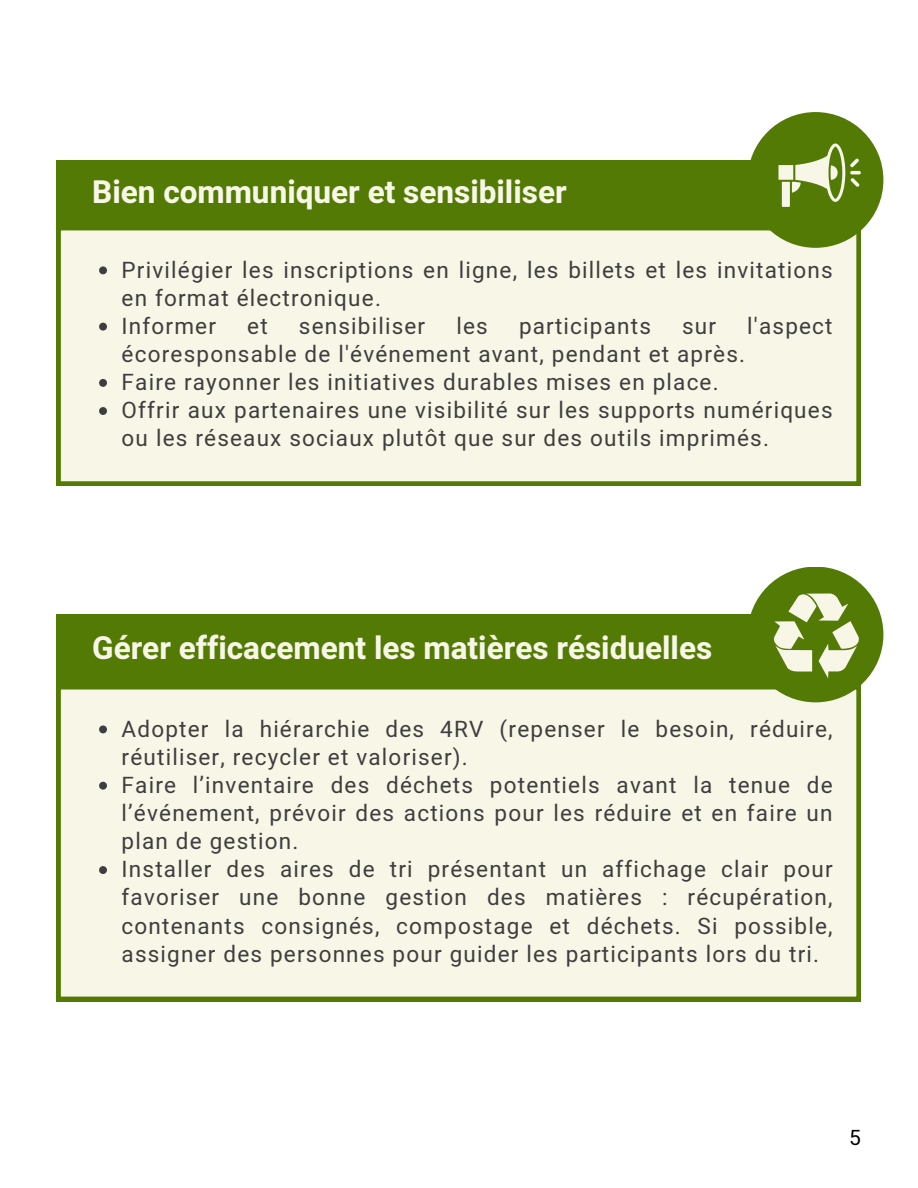
<style>
.page{position:relative;width:918px;height:1188px;background:#fff}
.page>*{position:absolute;margin:0;border:0;box-sizing:border-box;transform-origin:0 0}
.t1{font:700 31.5px "Heebo";color:#f8f6e7}
.t2{font:22.5px/28.2px "Heebo";letter-spacing:.055em;color:#3e3e3e}
.t3{font:21px "Heebo";color:#000}
</style>
<div class="page">
<div style="left:56px;top:685px;width:805px;height:316px;background:#f8f6e7"></div>
<svg style="left:99px;top:725px;width:8px;height:8px"></svg>
<svg style="left:99px;top:782px;width:8px;height:8px"></svg>
<svg style="left:99px;top:866px;width:8px;height:8px"></svg>
<div style="left:56px;top:226px;width:805px;height:260px;background:#f8f6e7"></div>
<svg style="left:99px;top:266px;width:8px;height:8px"></svg>
<svg style="left:99px;top:323px;width:8px;height:8px"></svg>
<svg style="left:99px;top:379px;width:8px;height:8px"></svg>
<svg style="left:99px;top:407px;width:8px;height:8px"></svg>
<div style="left:748px;top:112px;width:135px;height:136px;background:#527a05;border-radius:50%"></div>
<div style="left:56px;top:160px;width:802px;height:66px;background:#527a05"></div>
<svg style="left:778px;top:143px;width:83px;height:63px"></svg>
<div style="left:748px;top:567px;width:135px;height:135px;background:#527a05;border-radius:50%"></div>
<div style="left:56px;top:614px;width:802px;height:71px;background:#527a05"></div>
<svg style="left:773px;top:593px;width:86px;height:85px"></svg>
<h1 class="t1" style="left:92px;top:170px;width:476px">Bien communiquer et sensibiliser</h1>
<p class="t2" style="left:122px;top:257px;width:713px">Privilégier les inscriptions en ligne, les billets et les invitations en format électronique.</p>
<p class="t2" style="left:122px;top:313px;width:96px">Informer</p>
<p class="t2" style="left:247px;top:313px;width:22px">et</p>
<p class="t2" style="left:299px;top:313px;width:128px">sensibiliser</p>
<p class="t2" style="left:456px;top:313px;width:33px">les</p>
<p class="t2" style="left:519px;top:313px;width:133px">participants</p>
<p class="t2" style="left:682px;top:313px;width:36px">sur</p>
<p class="t2" style="left:747px;top:313px;width:87px">l'aspect</p>
<p class="t2" style="left:122px;top:341px;width:625px">écoresponsable de l'événement avant, pendant et après.</p>
<p class="t2" style="left:122px;top:369px;width:599px">Faire rayonner les initiatives durables mises en place.</p>
<p class="t2" style="left:122px;top:397px;width:713px">Offrir aux partenaires une visibilité sur les supports numériques ou les réseaux sociaux plutôt que sur des outils imprimés.</p>
<p class="t1" style="left:92px;top:626px;width:622px">Gérer efficacement les matières résiduelles</p>
<p class="t2" style="left:122px;top:716px;width:713px">Adopter la hiérarchie des 4RV (repenser le besoin, réduire, réutiliser, recycler et valoriser).</p>
<h1 class="t2" style="left:122px;top:772px;width:713px;text-align:justify">Faire l’inventaire des déchets potentiels avant la tenue de l’événement, prévoir des actions pour les réduire et en faire un plan de gestion.</h1>
<p class="t2" style="left:122px;top:856px;width:713px;text-align:justify">Installer des aires de tri présentant un affichage clair pour favoriser une bonne gestion des matières : récupération, contenants consignés, compostage et déchets. Si possible, assigner des personnes pour guider les participants lors du tri.</p>
<p class="t3" style="left:849px;top:1123px;width:13px">5</p>
</div>
